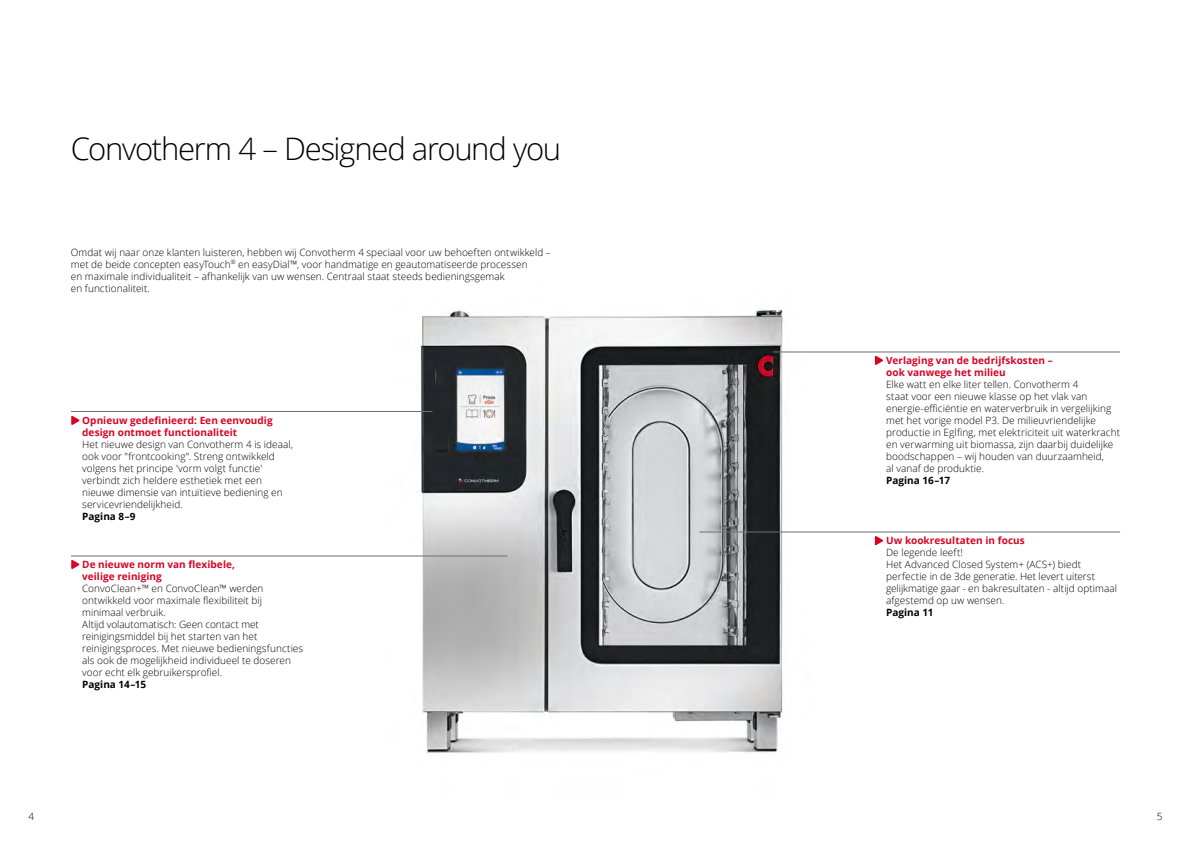
<style>
.page{position:relative;width:1191px;height:842px;background:#fff}
.page>*{position:absolute;margin:0;border:0;box-sizing:border-box;transform-origin:0 0}
.t1{font:300 31px "Open Sans";letter-spacing:-.04em;color:#000}
.t2{font:300 10px/12px "Open Sans";letter-spacing:.005em;color:#000}
.t3{font:700 10px/12px "Open Sans";letter-spacing:.005em;color:#d60524}
.t4{font:700 10px "Open Sans";color:#000}
</style>
<div class="page">
<img style="left:334px;top:309px;width:532px;height:444px">
<hr style="left:772px;top:352px;width:348px;height:1px;background:#6f6f6e">
<hr style="left:699px;top:532px;width:421px;height:1px;background:#6f6f6e">
<hr style="left:71px;top:411px;width:361px;height:1px;background:#6f6f6e">
<hr style="left:71px;top:556px;width:436px;height:1px;background:#6f6f6e">
<svg style="left:875px;top:356px;width:8px;height:9px"></svg>
<svg style="left:875px;top:536px;width:8px;height:9px"></svg>
<svg style="left:71px;top:416px;width:9px;height:9px"></svg>
<svg style="left:71px;top:560px;width:9px;height:9px"></svg>
<h1 class="t1" style="left:71px;top:127px;width:492px">Convotherm 4 – Designed around you</h1>
<p class="t2" style="left:71px;top:246px;width:481px">Omdat wij naar onze klanten luisteren, hebben wij Convotherm 4 speciaal voor uw behoeften ontwikkeld – met de beide concepten easyTouch<sup>®</sup> en easyDial™, voor handmatige en geautomatiseerde processen<br>en maximale individualiteit – afhankelijk van uw wensen. Centraal staat steeds bedieningsgemak<br>en functionaliteit.</p>
<p class="t3" style="left:82px;top:414px;width:192px">Opnieuw gedefinieerd: Een eenvoudig design ontmoet functionaliteit</p>
<p class="t2" style="left:82px;top:438px;width:212px">Het nieuwe design van Convotherm 4 is ideaal, ook voor "frontcooking". Streng ontwikkeld volgens het principe 'vorm volgt functie' verbindt zich heldere esthetiek met een nieuwe dimensie van intuïtieve bediening en servicevriendelijkheid.</p>
<p class="t4" style="left:82px;top:509px;width:55px">Pagina 8–9</p>
<p class="t3" style="left:82px;top:558px;width:154px">De nieuwe norm van flexibele, veilige reiniging</p>
<p class="t2" style="left:82px;top:582px;width:222px">ConvoClean+™ en ConvoClean™ werden ontwikkeld voor maximale flexibiliteit bij minimaal verbruik.<br>Altijd volautomatisch: Geen contact met reinigingsmiddel bij het starten van het reinigingsproces. Met nieuwe bedieningsfuncties als ook de mogelijkheid individueel te doseren voor echt elk gebruikersprofiel.</p>
<p class="t4" style="left:82px;top:677px;width:65px">Pagina 14–15</p>
<p class="t3" style="left:886px;top:354px;width:168px">Verlaging van de bedrijfskosten – ook vanwege het milieu</p>
<p class="t2" style="left:886px;top:378px;width:235px">Elke watt en elke liter tellen. Convotherm 4<br>staat voor een nieuwe klasse op het vlak van energie-efficiëntie en waterverbruik in vergelijking met het vorige model P3. De milieuvriendelijke productie in Eglfing, met elektriciteit uit waterkracht en verwarming uit biomassa, zijn daarbij duidelijke boodschappen – wij houden van duurzaamheid,<br>al vanaf de produktie.</p>
<p class="t4" style="left:886px;top:473px;width:65px">Pagina 16–17</p>
<p class="t3" style="left:886px;top:534px;width:140px">Uw kookresultaten in focus</p>
<p class="t2" style="left:886px;top:546px;width:232px">De legende leeft!<br>Het Advanced Closed System+ (ACS+) biedt perfectie in de 3de generatie. Het levert uiterst gelijkmatige gaar - en bakresultaten - altijd optimaal afgestemd op uw wensen.</p>
<p class="t4" style="left:886px;top:605px;width:49px">Pagina 11</p>
<p class="t2" style="left:28px;top:810px;width:7px">4</p>
<p class="t2" style="left:1156px;top:810px;width:7px">5</p>
</div>
